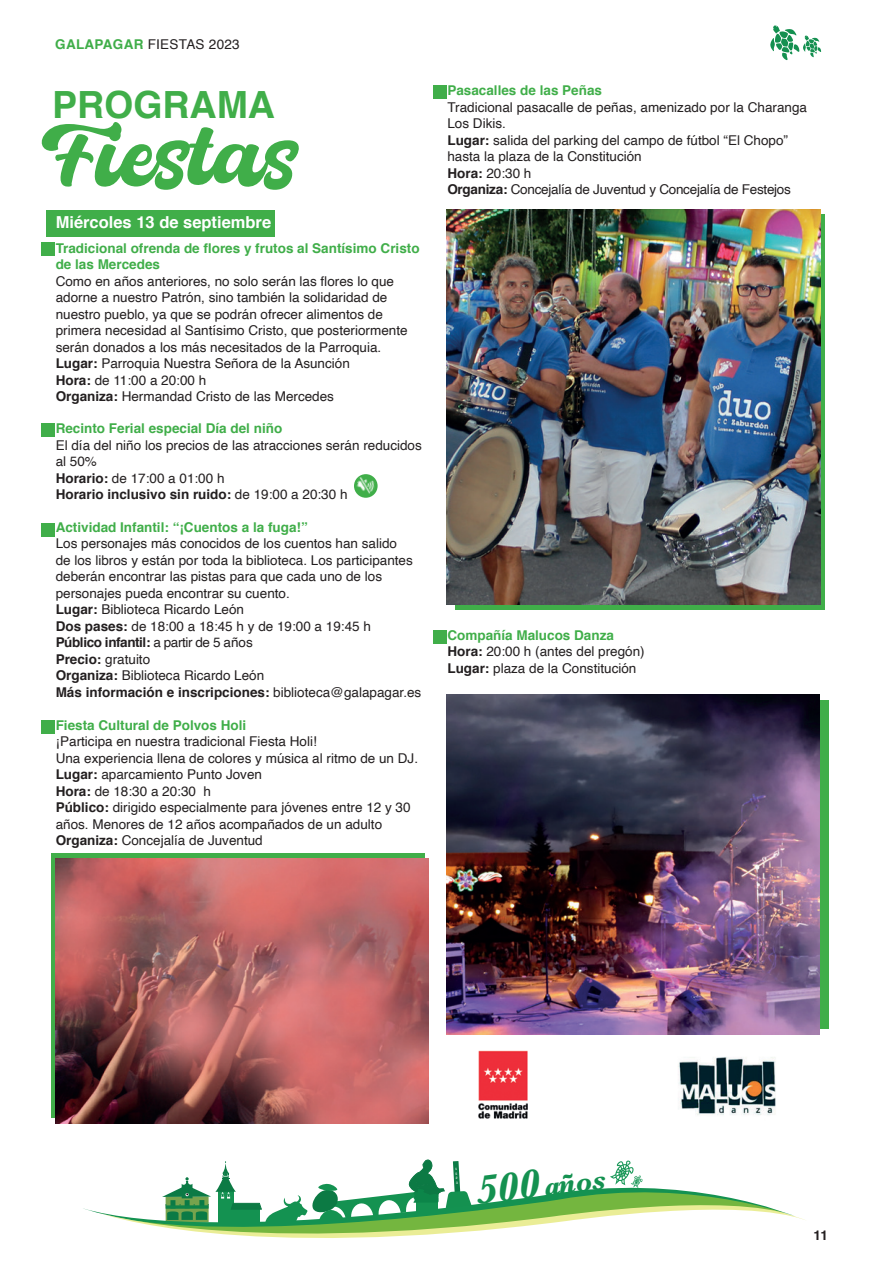
<style>
.page{position:relative;width:893px;height:1263px;background:#fff}
.page>*{position:absolute;margin:0;border:0;box-sizing:border-box;transform-origin:0 0}
.t1{font:84px "Batuphat Script";color:#40ae49}
.t2{font:700 37.5px "Helvetica";color:#40ae49}
.t3{font:italic 700 29.25px "Baskerville";color:#149150}
.t4{font:700 16.5px "Helvetica";color:#fff}
.t5{font:13.5px/16.5px "Helvetica";color:#231f20}
.t6{font:700 13.5px/16.2px "Helvetica";color:#40ae49}
.t7{font:700 13.5px "Helvetica";color:#231f20}
.t8{font:13.5px "Helvetica";letter-spacing:-.02em;color:#231f20}
.t9{font:700 13.5px "Helvetica";letter-spacing:-.03em;color:#231f20}
.t10{font:13.5px "Helvetica";letter-spacing:.02em;color:#231f20}
.t11{font:700 3.15px/4.7px "Agrandir Text";color:#deefe4;text-align:justify}
.s1{font-weight:700;color:#40ae49}
.s2{font-weight:700}
.s3{font-weight:400}
.s4{font-size:41.1px}
</style>
<div class="page">
<svg style="left:99px;top:1159px;width:706px;height:79px"></svg>
<svg style="left:770px;top:25px;width:51px;height:36px"></svg>
<div style="left:52px;top:853px;width:373px;height:265px;background:linear-gradient(to right,#40ae49,#40ae49)"></div>
<div style="left:455px;top:700px;width:374px;height:329px;background:#40ae49"></div>
<div style="left:455px;top:214px;width:370px;height:396px;background:#40ae49"></div>
<div style="left:47px;top:210px;width:228px;height:26px;background:#40ae49"></div>
<img style="left:55px;top:859px;width:374px;height:264px">
<img style="left:447px;top:210px;width:374px;height:394px">
<img style="left:446px;top:694px;width:374px;height:340px">
<img style="left:678px;top:1057px;width:98px;height:58px">
<img style="left:478px;top:1050px;width:50px;height:69px">
<div style="left:41px;top:243px;width:14px;height:13px;background:#40ae49"></div>
<div style="left:41px;top:423px;width:14px;height:14px;background:#40ae49"></div>
<div style="left:41px;top:523px;width:14px;height:13px;background:#40ae49"></div>
<div style="left:41px;top:720px;width:14px;height:13px;background:#40ae49"></div>
<div style="left:433px;top:85px;width:13px;height:13px;background:#40ae49"></div>
<div style="left:433px;top:630px;width:13px;height:14px;background:#40ae49"></div>
<svg style="left:354px;top:474px;width:24px;height:24px"></svg>
<img style="left:355px;top:475px;width:22px;height:22px">
<p class="t10" style="left:55px;top:34px;width:186px"><span class="s1">GALAPAGAR</span> FIESTAS 2023</p>
<p class="t2" style="left:52px;top:75px;width:224px">PROGRAMA</p>
<p class="t1" style="left:42px;top:112px;width:259px">Fiestas</p>
<p class="t4" style="left:56px;top:209px;width:217px">Miércoles 13 de septiembre</p>
<p class="t6" style="left:56px;top:240px;width:365px">Tradicional ofrenda de flores y frutos al Santísimo Cristo de las Mercedes</p>
<p class="t5" style="left:56px;top:273px;width:353px">Como en años anteriores, no solo serán las flores lo que adorne a nuestro Patrón, sino también la solidaridad de nuestro pueblo, ya que se podrán ofrecer alimentos de primera necesidad al Santísimo Cristo, que posteriormente serán donados a los más necesitados de la Parroquia.</p>
<p class="t5" style="left:56px;top:355px;width:296px"><span class="s2">Lugar:</span> Parroquia Nuestra Señora de la Asunción</p>
<p class="t5" style="left:56px;top:372px;width:152px"><span class="s2">Hora:</span> de 11:00 a 20:00 h</p>
<p class="t5" style="left:56px;top:388px;width:280px"><span class="s2">Organiza:</span> Hermandad Cristo de las Mercedes</p>
<p class="t6" style="left:56px;top:421px;width:228px">Recinto Ferial especial Día del niño</p>
<p class="t5" style="left:56px;top:437px;width:368px">El día del niño los precios de las atracciones serán reducidos al 50%</p>
<p class="t5" style="left:56px;top:470px;width:170px"><span class="s2">Horario:</span> de 17:00 a 01:00 h</p>
<p class="t7" style="left:56px;top:484px;width:293px">Horario inclusivo sin ruido: <span class="s3">de 19:00 a 20:30 h</span></p>
<p class="t6" style="left:56px;top:519px;width:254px">Actividad Infantil: “¡Cuentos a la fuga!”</p>
<p class="t5" style="left:56px;top:536px;width:359px">Los personajes más conocidos de los cuentos han salido de los libros y están por toda la biblioteca. Los participantes deberán encontrar las pistas para que cada uno de los personajes pueda encontrar su cuento.</p>
<p class="t5" style="left:56px;top:602px;width:190px"><span class="s2">Lugar:</span> Biblioteca Ricardo León</p>
<p class="t5" style="left:56px;top:618px;width:317px"><span class="s2">Dos pases:</span> de 18:00 a 18:45 h y de 19:00 a 19:45 h</p>
<p class="t9" style="left:56px;top:632px;width:199px">Público infantil: <span class="s3">a partir de 5 años</span></p>
<p class="t5" style="left:56px;top:651px;width:96px"><span class="s2">Precio:</span> gratuito</p>
<p class="t5" style="left:56px;top:668px;width:210px"><span class="s2">Organiza:</span> Biblioteca Ricardo León</p>
<p class="t7" style="left:56px;top:681px;width:367px">Más información e inscripciones: <span class="s3">biblioteca@galapagar.es</span></p>
<p class="t6" style="left:56px;top:717px;width:192px">Fiesta Cultural de Polvos Holi</p>
<p class="t5" style="left:56px;top:734px;width:263px">¡Participa en nuestra tradicional Fiesta Holi!</p>
<p class="t5" style="left:56px;top:750px;width:364px">Una experiencia llena de colores y música al ritmo de un DJ.</p>
<p class="t5" style="left:56px;top:767px;width:208px"><span class="s2">Lugar:</span> aparcamiento Punto Joven</p>
<p class="t5" style="left:56px;top:783px;width:157px"><span class="s2">Hora:</span> de 18:30 a 20:30 h</p>
<p class="t5" style="left:56px;top:800px;width:356px"><span class="s2">Público:</span> dirigido especialmente para jóvenes entre 12 y 30 años. Menores de 12 años acompañados de un adulto</p>
<p class="t5" style="left:56px;top:833px;width:209px"><span class="s2">Organiza:</span> Concejalía de Juventud</p>
<p class="t6" style="left:447px;top:82px;width:156px">Pasacalles de las Peñas</p>
<p class="t5" style="left:447px;top:99px;width:361px">Tradicional pasacalle de peñas, amenizado por la Charanga<br>Los Dikis.</p>
<p class="t5" style="left:447px;top:132px;width:342px"><span class="s2">Lugar:</span> salida del parking del campo de fútbol “El Chopo” hasta la plaza de la Constitución</p>
<p class="t5" style="left:447px;top:165px;width:86px"><span class="s2">Hora:</span> 20:30 h</p>
<p class="t8" style="left:447px;top:179px;width:345px"><span class="s2">Organiza:</span> Concejalía de Juventud y Concejalía de Festejos</p>
<p class="t6" style="left:447px;top:627px;width:168px">Compañía Malucos Danza</p>
<p class="t5" style="left:447px;top:644px;width:199px"><span class="s2">Hora:</span> 20:00 h (antes del pregón)</p>
<p class="t5" style="left:447px;top:660px;width:191px"><span class="s2">Lugar:</span> plaza de la Constitución</p>
<p class="t11" style="left:455px;top:1167px;width:3px;rotate:-3deg">1<br>5<br>2<br>3</p>
<h3 class="t3" style="left:473px;top:1174px;width:132px;rotate:-7deg"><span class="s4">500</span>años</h3>
<p class="t7" style="left:813px;top:1224px;width:16px">11</p>
</div>
